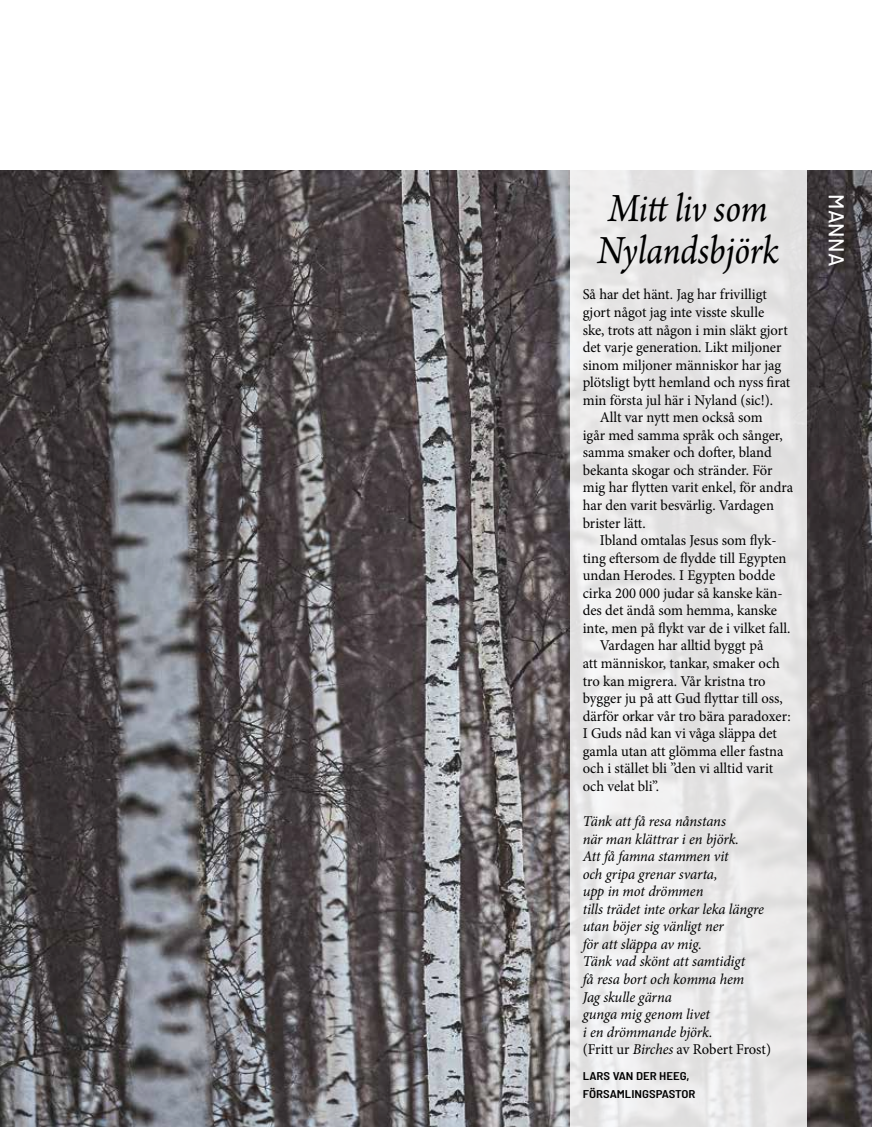
<style>
.page{position:relative;width:872px;height:1127px;background:#fff}
.page>*{position:absolute;margin:0;border:0;box-sizing:border-box;transform-origin:0 0}
.t1{font:italic 42px/42px "Arno Pro";letter-spacing:-.005em;color:#000;scale:.9 1}
.t2{font:500 21.45px "Barlow";letter-spacing:.01em;color:#fff}
.t3{font:15px "Minion Pro";color:#000}
.t4{font:italic 15px/17.5px "Minion Pro";letter-spacing:-.01em;color:#000}
.t5{font:600 semi-condensed 11.25px/17.5px "Barlow";color:#000;scale:1.15 1}
.s1{font-style:normal}
</style>
<div class="page">
<img style="left:0;top:171px;width:872px;height:956px">
<svg style="left:570px;top:170px;width:236px;height:957px;fill:#e8e7e7"></svg>
<h1 class="t1" style="left:597px;top:189px;width:203px">Mitt liv som<br>Nylandsbjörk</h1>
<p class="t3" style="left:583px;top:285px;width:186px">Så har det hänt. Jag har frivilligt</p>
<p class="t3" style="left:583px;top:302px;width:183px">gjort något jag inte visste skulle</p>
<p class="t3" style="left:583px;top:320px;width:207px">ske, trots att någon i min släkt gjort</p>
<p class="t3" style="left:583px;top:337px;width:200px">det varje generation. Likt miljoner</p>
<p class="t3" style="left:583px;top:355px;width:200px">sinom miljoner människor har jag</p>
<p class="t3" style="left:583px;top:372px;width:209px">plötsligt bytt hemland och nyss firat</p>
<p class="t3" style="left:583px;top:390px;width:192px">min första jul här i Nyland (sic!).</p>
<p class="t3" style="left:600px;top:407px;width:165px">Allt var nytt men också som</p>
<p class="t3" style="left:583px;top:425px;width:201px">igår med samma språk och sånger,</p>
<p class="t3" style="left:583px;top:442px;width:190px">samma smaker och dofter, bland</p>
<p class="t3" style="left:583px;top:460px;width:191px">bekanta skogar och stränder. För</p>
<p class="t3" style="left:583px;top:478px;width:212px">mig har flytten varit enkel, för andra</p>
<p class="t3" style="left:583px;top:495px;width:193px">har den varit besvärlig. Vardagen</p>
<p class="t3" style="left:583px;top:513px;width:64px">brister lätt.</p>
<p class="t3" style="left:600px;top:530px;width:178px">Ibland omtalas Jesus som flyk-</p>
<p class="t3" style="left:583px;top:548px;width:205px">ting eftersom de flydde till Egypten</p>
<p class="t3" style="left:583px;top:565px;width:194px">undan Herodes. I Egypten bodde</p>
<p class="t3" style="left:583px;top:583px;width:201px">cirka 200 000 judar så kanske kän-</p>
<p class="t3" style="left:583px;top:600px;width:196px">des det ändå som hemma, kanske</p>
<p class="t3" style="left:583px;top:618px;width:209px">inte, men på flykt var de i vilket fall.</p>
<p class="t3" style="left:600px;top:636px;width:165px">Vardagen har alltid byggt på</p>
<p class="t3" style="left:583px;top:653px;width:199px">att människor, tankar, smaker och</p>
<p class="t3" style="left:583px;top:671px;width:184px">tro kan migrera. Vår kristna tro</p>
<p class="t3" style="left:583px;top:688px;width:202px">bygger ju på att Gud flyttar till oss,</p>
<p class="t3" style="left:583px;top:706px;width:209px">därför orkar vår tro bära paradoxer:</p>
<p class="t3" style="left:583px;top:723px;width:196px">I Guds nåd kan vi våga släppa det</p>
<p class="t3" style="left:583px;top:741px;width:202px">gamla utan att glömma eller fastna</p>
<p class="t3" style="left:583px;top:758px;width:192px">och i stället bli ”den vi alltid varit</p>
<p class="t3" style="left:583px;top:776px;width:78px">och velat bli”.</p>
<p class="t4" style="left:583px;top:812px;width:190px">Tänk att få resa nånstans<br>när man klättrar i en björk.<br>Att få famna stammen vit<br>och gripa grenar svarta,<br>upp in mot drömmen<br>tills trädet inte orkar leka längre utan böjer sig vänligt ner<br>för att släppa av mig.<br>Tänk vad skönt att samtidigt<br>få resa bort och komma hem<br>Jag skulle gärna<br>gunga mig genom livet<br>i en drömmande björk.<br><span class="s1">(Fritt ur</span> Birches <span class="s1">av Robert Frost)</span></p>
<p class="t5" style="left:583px;top:1066px;width:100px">LARS VAN DER HEEG,<br>FÖRSAMLINGSPASTOR</p>
<h2 class="t2" style="left:852px;top:194px;width:73px;rotate:90deg">MANNA</h2>
</div>
